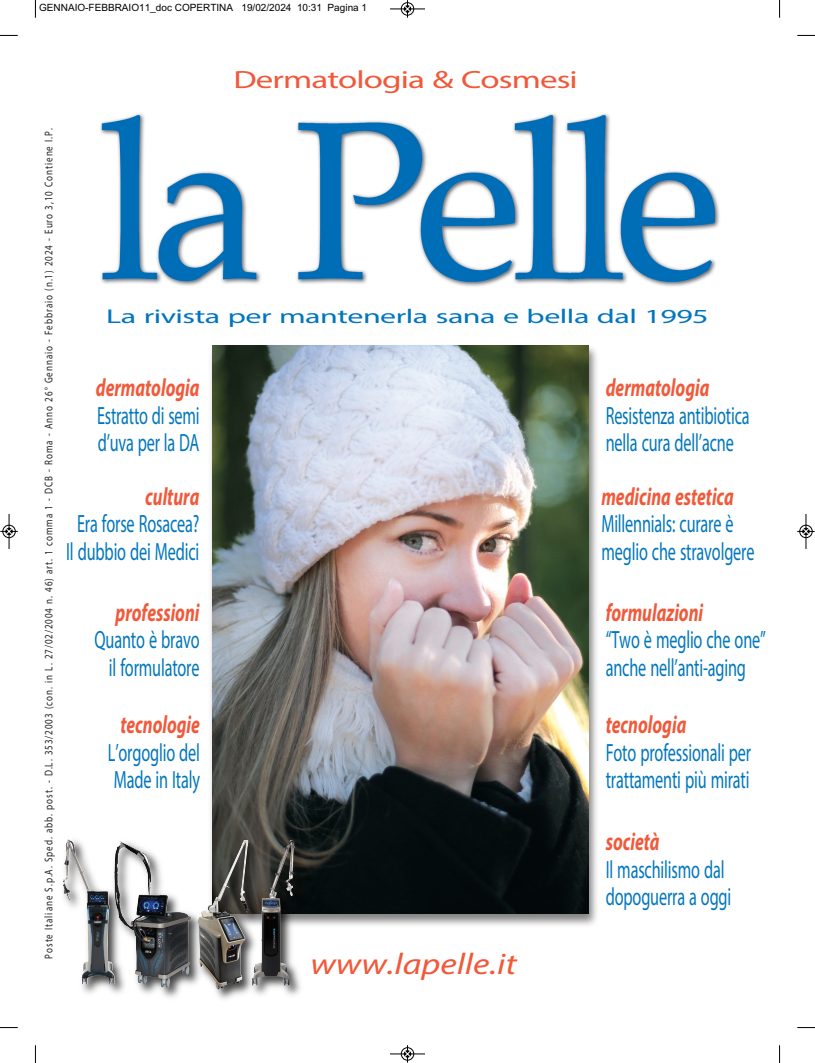
<style>
.page{position:relative;width:815px;height:1063px;background:#fff}
.page>*{position:absolute;margin:0;border:0;box-sizing:border-box;transform-origin:0 0}
.t1{font:italic 30px "Myriad Pro";color:#f0593a;scale:1.2 1}
.t2{font:25px/27.5px "Myriad Pro";letter-spacing:-.01em;color:#0076bd;scale:.65 1}
.t3{font:italic 700 25px "Myriad Pro";color:#f0593a;scale:.7 1}
.t4{font:25px "Myriad Pro";letter-spacing:-.025em;color:#f0593a;scale:1.4 1}
.t5{font:20px "Myriad Pro";letter-spacing:-.015em;color:#0076bd;scale:1.6 1}
.t6{font:11.25px "Myriad Pro";letter-spacing:.105em;color:#231f20;scale:.8 1}
.t7{font:10px "Arial";color:#000}
</style>
<div class="page">
<img style="left:100px;top:113px;width:620px;height:174px">
<img style="left:210px;top:345px;width:387px;height:580px">
<img style="left:213px;top:346px;width:375px;height:568px">
<img style="left:63px;top:830px;width:254px;height:170px">
<img style="left:69px;top:839px;width:6px;height:23px">
<svg style="left:35px;top:0;width:1px;height:18px"></svg>
<svg style="left:0;top:35px;width:18px;height:1px"></svg>
<svg style="left:779px;top:0;width:1px;height:18px"></svg>
<svg style="left:797px;top:35px;width:18px;height:1px"></svg>
<svg style="left:35px;top:1045px;width:1px;height:18px"></svg>
<svg style="left:0;top:1027px;width:18px;height:1px"></svg>
<svg style="left:779px;top:1045px;width:1px;height:18px"></svg>
<svg style="left:797px;top:1027px;width:18px;height:1px"></svg>
<div style="left:401px;top:2px;width:13px;height:14px;border:1px solid #fff;border-radius:50%"></div>
<hr style="left:390px;top:9px;width:35px;height:1px;background:#000">
<div style="left:401px;top:3px;width:13px;height:12px;border:1px solid #000;border-radius:50%"></div>
<svg style="left:404px;top:0;width:7px;height:18px"></svg>
<div style="left:401px;top:1047px;width:13px;height:14px;border:1px solid #fff;border-radius:50%"></div>
<hr style="left:390px;top:1054px;width:35px;height:1px;background:#000">
<div style="left:401px;top:1048px;width:13px;height:12px;border:1px solid #000;border-radius:50%"></div>
<svg style="left:404px;top:1045px;width:7px;height:18px"></svg>
<div style="left:2px;top:525px;width:14px;height:13px;border:1px solid #fff;border-radius:50%"></div>
<hr style="left:9px;top:514px;width:1px;height:35px;background:#000">
<div style="left:3px;top:525px;width:12px;height:13px;border:1px solid #000;border-radius:50%"></div>
<svg style="left:0;top:528px;width:18px;height:7px"></svg>
<div style="left:799px;top:525px;width:14px;height:13px;border:1px solid #fff;border-radius:50%"></div>
<hr style="left:806px;top:514px;width:1px;height:35px;background:#000">
<div style="left:800px;top:525px;width:12px;height:13px;border:1px solid #000;border-radius:50%"></div>
<svg style="left:797px;top:528px;width:18px;height:7px"></svg>
<p class="t7" style="left:39px;top:2px;width:329px">GENNAIO-FEBBRAIO11_doc COPERTINA 19/02/2024 10:31 Pagina 1</p>
<p class="t4" style="left:234px;top:70px;width:247px">Dermatologia &amp; Cosmesi</p>
<p class="t6" style="left:44px;top:958px;width:1039px;rotate:-90deg">Poste Italiane S.p.A. Sped. abb. post. - D.L. 353/2003 (con. in L. 27/02/2004 n. 46) art. 1 comma 1 - DCB - Roma - Anno 26° Gennaio - Febbraio (n.1) 2024 - Euro 3,10 Contiene I.P.</p>
<p class="t5" style="left:106px;top:309px;width:378px">La rivista per mantenerla sana e bella dal 1995</p>
<p class="t3" style="left:96px;top:378px;width:150px">dermatologia</p>
<p class="t2" style="left:97px;top:403px;width:159px">Estratto di semi d’uva per la DA</p>
<p class="t3" style="left:606px;top:378px;width:150px">dermatologia</p>
<p class="t2" style="left:606px;top:403px;width:223px">Resistenza antibiotica nella cura dell’acne</p>
<p class="t3" style="left:145px;top:487px;width:79px">cultura</p>
<p class="t2" style="left:66px;top:512px;width:206px;text-align:center">Era forse Rosacea?<br>Il dubbio dei Medici</p>
<p class="t3" style="left:115px;top:603px;width:122px">professioni</p>
<p class="t2" style="left:95px;top:628px;width:163px;text-align:center">Quanto è bravo il formulatore</p>
<p class="t3" style="left:601px;top:487px;width:191px">medicina estetica</p>
<p class="t2" style="left:601px;top:512px;width:237px">Millennials: curare è meglio che stravolgere</p>
<p class="t3" style="left:606px;top:603px;width:141px">formulazioni</p>
<p class="t2" style="left:606px;top:628px;width:248px">“Two è meglio che one” anche nell’anti-aging</p>
<p class="t3" style="left:120px;top:716px;width:115px">tecnologie</p>
<p class="t2" style="left:108px;top:741px;width:143px">L’orgoglio del<br>Made in Italy</p>
<p class="t3" style="left:606px;top:716px;width:117px">tecnologia</p>
<p class="t2" style="left:606px;top:741px;width:225px">Foto professionali per trattamenti più mirati</p>
<p class="t3" style="left:606px;top:832px;width:78px">società</p>
<p class="t2" style="left:606px;top:857px;width:195px">Il maschilismo dal dopoguerra a oggi</p>
<p class="t1" style="left:311px;top:952px;width:173px">www.lapelle.it</p>
</div>
